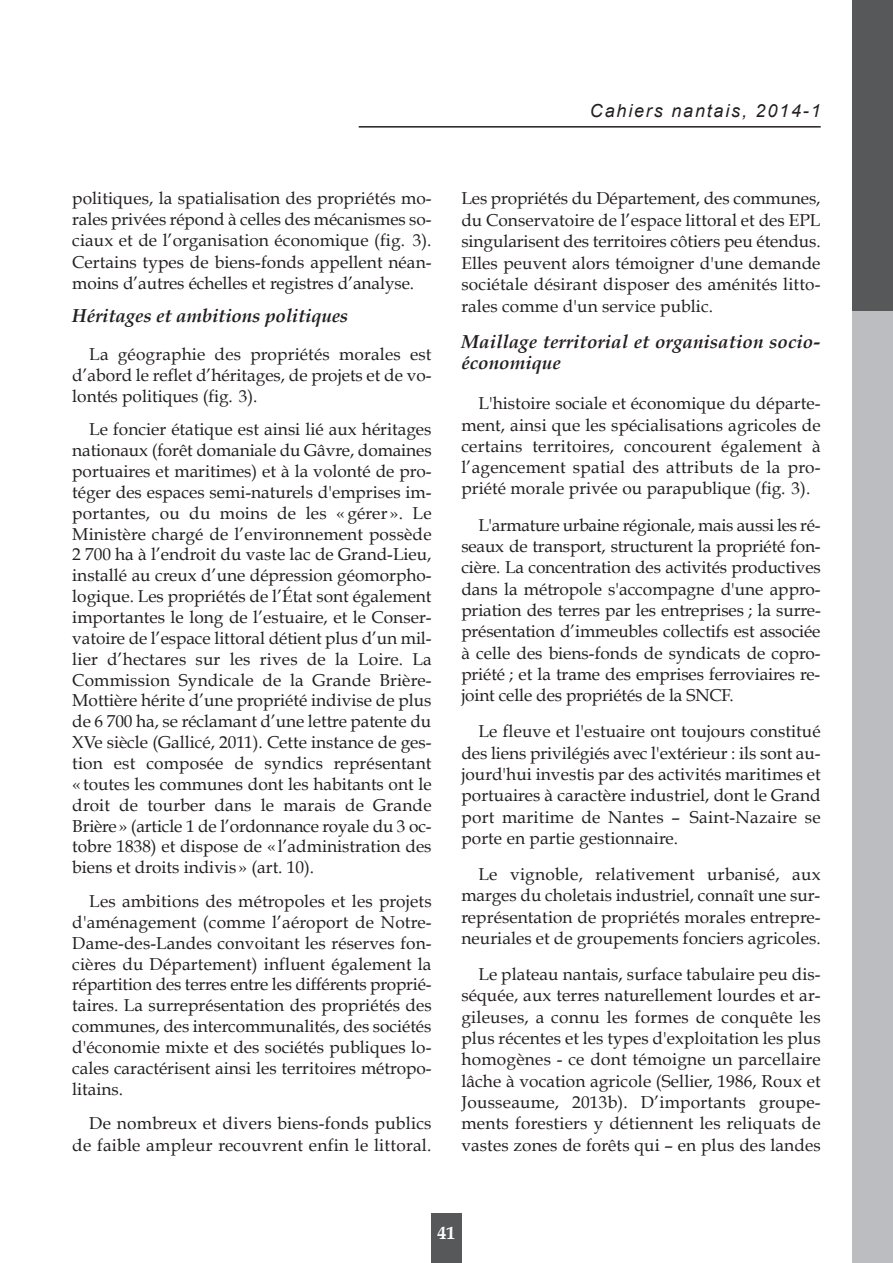
<style>
.page{position:relative;width:893px;height:1263px;background:#fff}
.page>*{position:absolute;margin:0;border:0;box-sizing:border-box;transform-origin:0 0}
.t1{font:italic 700 18.75px/21px "Book Antiqua";letter-spacing:.005em;color:#231f20}
.t2{font:italic 18px "Arial";letter-spacing:.1em;color:#231f20}
.t3{font:700 18px "Book Antiqua";color:#fff}
.t4{font:17.25px/20.9px "Book Antiqua";letter-spacing:.005em;color:#231f20;text-align:justify}
</style>
<div class="page">
<hr style="left:359px;top:126px;width:462px;height:2px;background:#231f20">
<div style="left:853px;top:0;width:40px;height:311px;background:#57585a"></div>
<div style="left:853px;top:311px;width:40px;height:319px;background:#bcbdc0"></div>
<div style="left:853px;top:630px;width:40px;height:319px;background:#bcbdc0"></div>
<div style="left:853px;top:949px;width:40px;height:314px;background:#bcbdc0"></div>
<div style="left:432px;top:1213px;width:30px;height:50px;background:#57585a"></div>
<p class="t4" style="left:72px;top:188px;width:361px">politiques, la spatialisation des propriétés mo&shy;rales privées répond à celles des mécanismes so&shy;ciaux et de l’organisation économique (fig. 3).<br>Certains types de biens-fonds appellent néan&shy;moins d’autres échelles et registres d’analyse.</p>
<p class="t1" style="left:72px;top:306px;width:277px">Héritages et ambitions politiques</p>
<p class="t4" style="left:72px;top:344px;width:361px;text-indent:17px">La géographie des propriétés morales est d’abord le reflet d’héritages, de projets et de vo&shy;lontés politiques (fig. 3).</p>
<p class="t4" style="left:72px;top:419px;width:361px;text-indent:17px">Le foncier étatique est ainsi lié aux héritages nationaux (forêt domaniale du Gâvre, domaines portuaires et maritimes) et à la volonté de pro&shy;téger des espaces semi-naturels d'emprises im&shy;portantes, ou du moins de les « gérer ». Le Ministère chargé de l’environnement possède 2 700 ha à l’endroit du vaste lac de Grand-Lieu, installé au creux d’une dépression géomorpho&shy;logique. Les propriétés de l’État sont également importantes le long de l’estuaire, et le Conser&shy;vatoire de l’espace littoral détient plus d’un mil&shy;lier d’hectares sur les rives de la Loire. La Commission Syndicale de la Grande Brière-Mottière hérite d’une propriété indivise de plus de 6 700 ha, se réclamant d’une lettre patente du XVe siècle (Gallicé, 2011). Cette instance de ges&shy;tion est composée de syndics représentant «toutes les communes dont les habitants ont le droit de tourber dans le marais de Grande Brière» (article 1 de l’ordonnance royale du 3 oc&shy;tobre 1838) et dispose de « l’administration des biens et droits indivis » (art. 10).</p>
<p class="t4" style="left:72px;top:891px;width:361px;text-indent:17px">Les ambitions des métropoles et les projets d'aménagement (comme l’aéroport de Notre-Dame-des-Landes convoitant les réserves fon&shy;cières du Département) influent également la répartition des terres entre les différents proprié&shy;taires. La surreprésentation des propriétés des communes, des intercommunalités, des sociétés d'économie mixte et des sociétés publiques lo&shy;cales caractérisent ainsi les territoires métropo&shy;litains.</p>
<p class="t4" style="left:72px;top:1113px;width:361px;line-height:21.6px;text-align:right">De nombreux et divers biens-fonds publics de faible ampleur recouvrent enfin le littoral.</p>
<p class="t2" style="left:590px;top:101px;width:232px">Cahiers nantais, 2014-1</p>
<p class="t4" style="left:461px;top:188px;width:361px;line-height:21.6px">Les propriétés du Département, des communes, du Conservatoire de l’espace littoral et des EPL singularisent des territoires côtiers peu étendus.<br>Elles peuvent alors témoigner d'une demande sociétale désirant disposer des aménités litto&shy;rales comme d'un service public.</p>
<p class="t1" style="left:461px;top:331px;width:361px">Maillage territorial et organisation socio&shy;économique</p>
<p class="t4" style="left:461px;top:393px;width:361px;line-height:21.3px;text-indent:17px">L'histoire sociale et économique du départe&shy;ment, ainsi que les spécialisations agricoles de certains territoires, concourent également à l’agencement spatial des attributs de la pro&shy;priété morale privée ou parapublique (fig. 3).</p>
<p class="t4" style="left:461px;top:514px;width:361px;line-height:21.3px;text-indent:17px">L'armature urbaine régionale, mais aussi les ré&shy;seaux de transport, structurent la propriété fon&shy;cière. La concentration des activités productives dans la métropole s'accompagne d'une appro&shy;priation des terres par les entreprises ; la surre&shy;présentation d’immeubles collectifs est associée à celle des biens-fonds de syndicats de copro&shy;priété ; et la trame des emprises ferroviaires re&shy;joint celle des propriétés de la SNCF.</p>
<p class="t4" style="left:461px;top:721px;width:361px;line-height:21.3px;text-indent:17px">Le fleuve et l'estuaire ont toujours constitué des liens privilégiés avec l'extérieur : ils sont au&shy;jourd'hui investis par des activités maritimes et portuaires à caractère industriel, dont le Grand port maritime de Nantes – Saint-Nazaire se porte en partie gestionnaire.</p>
<p class="t4" style="left:461px;top:864px;width:361px;line-height:21.3px;text-indent:17px">Le vignoble, relativement urbanisé, aux marges du choletais industriel, connaît une sur&shy;représentation de propriétés morales entrepre&shy;neuriales et de groupements fonciers agricoles.</p>
<p class="t4" style="left:461px;top:964px;width:361px;line-height:21.3px;text-indent:17px">Le plateau nantais, surface tabulaire peu dis&shy;séquée, aux terres naturellement lourdes et ar&shy;gileuses, a connu les formes de conquête les plus récentes et les types d'exploitation les plus homogènes - ce dont témoigne un parcellaire lâche à vocation agricole (Sellier, 1986, Roux et Jousseaume, 2013b). D’importants groupe&shy;ments forestiers y détiennent les reliquats de vastes zones de forêts qui – en plus des landes</p>
<p class="t3" style="left:438px;top:1222px;width:19px">41</p>
</div>
